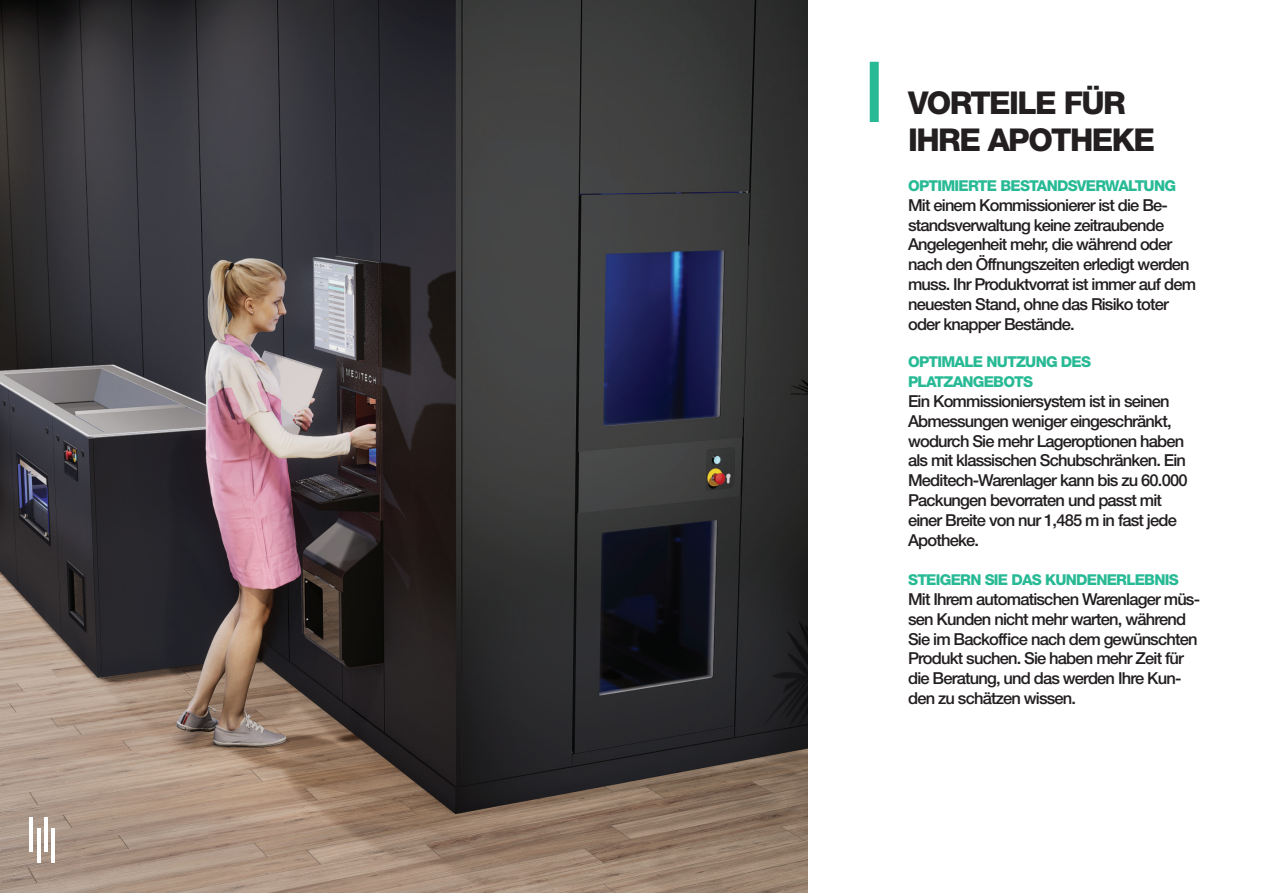
<style>
.page{position:relative;width:1263px;height:893px;background:#fff}
.page>*{position:absolute;margin:0;border:0;box-sizing:border-box;transform-origin:0 0}
.t1{font:800 31.5px/37.8px "Helvetica Neue LT Std";letter-spacing:-.05em;color:#231f20}
.t2{font:500 16.5px/19.8px "Helvetica Neue LT Std";letter-spacing:-.05em;color:#231f20}
.t3{font:800 15px/19.8px "Helvetica Neue LT Std";letter-spacing:-.05em;color:#28ba95}
</style>
<div class="page">
<img style="left:0;top:0;width:808px;height:893px">
<hr style="left:52px;top:828px;width:3px;height:35px;background:#fff">
<hr style="left:37px;top:828px;width:3px;height:35px;background:#fff">
<hr style="left:44px;top:817px;width:4px;height:35px;background:#fff">
<hr style="left:29px;top:817px;width:4px;height:35px;background:#fff">
<div style="left:870px;top:62px;width:9px;height:60px;background:#28ba95"></div>
<h1 class="t1" style="left:908px;top:83px;width:249px">VORTEILE FÜR<br>IHRE APOTHEKE</h1>
<p class="t3" style="left:908px;top:176px;width:269px">OPTIMIERTE BESTANDSVERWALTUNG</p>
<p class="t2" style="left:908px;top:195px;width:289px">Mit einem Kommissionierer ist die Be&shy;standsverwaltung keine zeitraubende Angelegenheit mehr, die während oder nach den Öffnungszeiten erledigt werden muss. Ihr Produktvorrat ist immer auf dem neuesten Stand, ohne das Risiko toter oder knapper Bestände.</p>
<p class="t3" style="left:908px;top:352px;width:184px">OPTIMALE NUTZUNG DES<br>PLATZANGEBOTS</p>
<p class="t2" style="left:908px;top:391px;width:281px">Ein Kommissioniersystem ist in seinen Abmessungen weniger eingeschränkt, wodurch Sie mehr Lageroptionen haben als mit klassischen Schubschränken. Ein Meditech-Warenlager kann bis zu 60.000<br>Packungen bevorraten und passt mit einer Breite von nur 1,485 m in fast jede Apotheke.</p>
<p class="t3" style="left:908px;top:570px;width:272px">STEIGERN SIE DAS KUNDENERLEBNIS</p>
<p class="t2" style="left:908px;top:589px;width:294px">Mit Ihrem automatischen Warenlager müs&shy;sen Kunden nicht mehr warten, während Sie im Backoffice nach dem gewünschten Produkt suchen. Sie haben mehr Zeit für die Beratung, und das werden Ihre Kun&shy;den zu schätzen wissen.</p>
</div>
